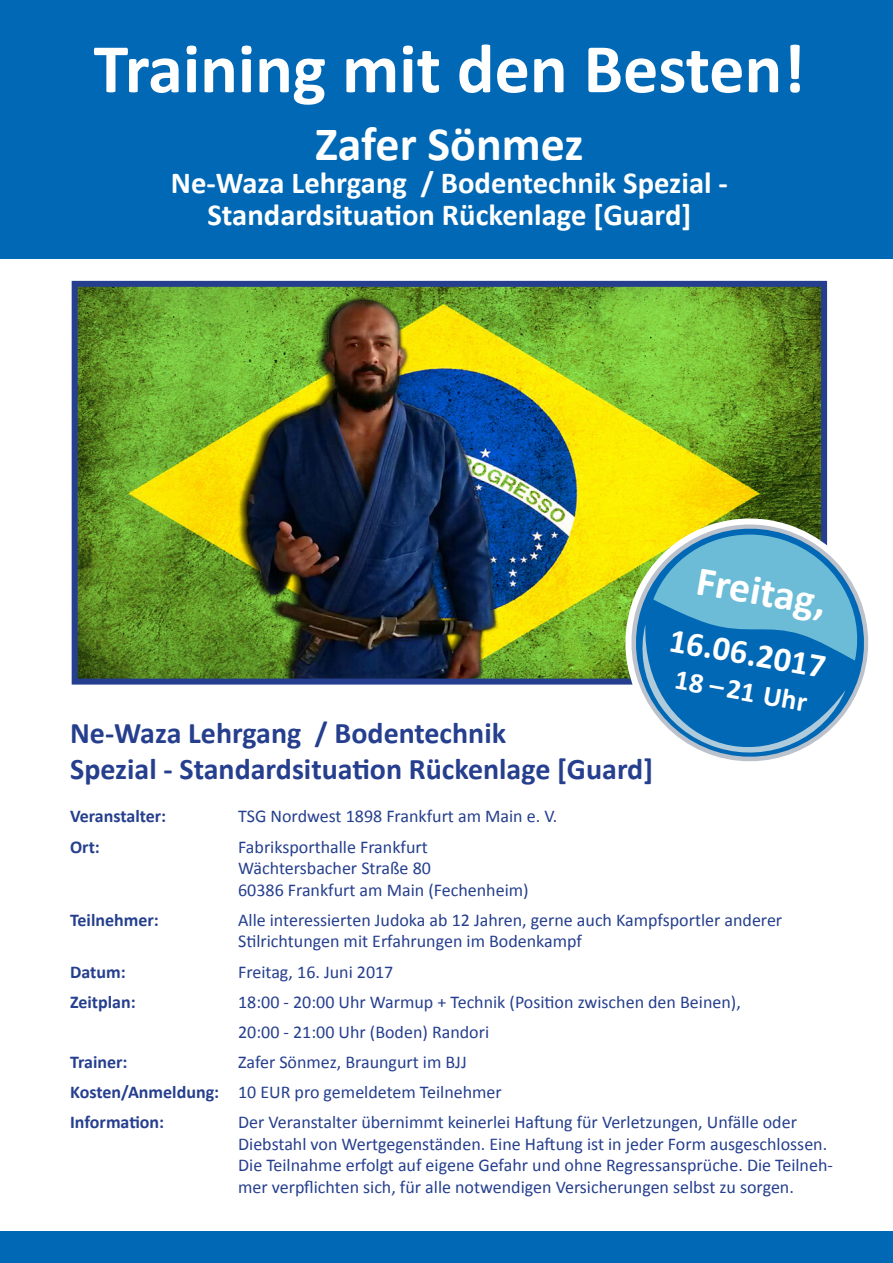
<style>
.page{position:relative;width:893px;height:1263px;background:#fff}
.page>*{position:absolute;margin:0;border:0;box-sizing:border-box;transform-origin:0 0}
.t1{font:700 70.35px "Calibri";color:#fff}
.t2{font:700 48px "Calibri";color:#fff}
.t3{font:700 42px "Calibri";color:#fff}
.t4{font:700 34.5px "Calibri";color:#fff}
.t5{font:700 30.6px/32.4px "Calibri";color:#fff;text-align:center}
.t6{font:700 30px/36px "Calibri";color:#253f8e}
.t7{font:700 28.5px "Calibri";color:#fff}
.t8{font:18px/21.6px "Calibri";color:#253f8e}
.t9{font:700 18px "Calibri";color:#253f8e}
.s1{font-weight:700}
</style>
<div class="page">
<img style="left:79px;top:288px;width:741px;height:390px">
<div style="left:72px;top:281px;width:755px;height:404px;border:6px solid #253f8e"></div>
<div style="left:0;top:0;width:893px;height:259px;background:#0168b5"></div>
<div style="left:0;top:1231px;width:893px;height:32px;background:#0168b5"></div>
<svg style="left:610px;top:518px;width:12px;height:167px"></svg>
<svg style="left:617px;top:524px;width:5px;height:161px"></svg>
<svg style="left:622px;top:515px;width:247px;height:170px"></svg>
<svg style="left:632px;top:534px;width:234px;height:228px;background:#5ea3c6"></svg>
<h1 class="t1" style="left:94px;top:25px;width:713px">Training mit den Besten!</h1>
<h2 class="t2" style="left:315px;top:114px;width:270px">Zafer Sönmez</h2>
<h3 class="t5" style="left:171px;top:165px;width:559px">Ne-Waza Lehrgang / Bodentechnik Spezial -<br>Standardsituation Rückenlage [Guard]</h3>
<h3 class="t3" style="left:701px;top:554px;width:133px;rotate:10deg">Freitag,</h3>
<h3 class="t4" style="left:673px;top:618px;width:160px;rotate:10deg">16.06.2017</h3>
<h3 class="t7" style="left:678px;top:662px;width:135px;rotate:10deg">18 – 21 Uhr</h3>
<h3 class="t6" style="left:70px;top:714px;width:584px">Ne-Waza Lehrgang / Bodentechnik<br>Spezial - Standardsituation Rückenlage [Guard]</h3>
<p class="t9" style="left:70px;top:805px;width:98px">Veranstalter:</p>
<p class="t8" style="left:238px;top:805px;width:321px">TSG Nordwest 1898 Frankfurt am Main e. V.</p>
<p class="t9" style="left:70px;top:835px;width:31px">Ort:</p>
<p class="t8" style="left:238px;top:835px;width:292px">Fabriksporthalle Frankfurt<br>Wächtersbacher Straße 80<br>60386 Frankfurt am Main (Fechenheim)</p>
<p class="t9" style="left:70px;top:909px;width:90px">Teilnehmer:</p>
<p class="t8" style="left:238px;top:908px;width:546px">Alle interessierten Judoka ab 12 Jahren, gerne auch Kampfsportler anderer<br>Stilrichtungen mit Erfahrungen im Bodenkampf</p>
<p class="t9" style="left:70px;top:960px;width:57px">Datum:</p>
<p class="t8" style="left:238px;top:960px;width:157px">Freitag, 16. Juni 2017</p>
<p class="t9" style="left:70px;top:990px;width:67px">Zeitplan:</p>
<p class="t8" style="left:238px;top:986px;width:504px;line-height:30.2px">18:00 - 20:00 Uhr Warmup + Technik (Position zwischen den Beinen),<br>20:00 - 21:00 Uhr (Boden) Randori</p>
<p class="t9" style="left:70px;top:1051px;width:59px">Trainer:</p>
<p class="t8" style="left:70px;top:1046px;width:433px;line-height:30.2px;text-indent:168px">Zafer Sönmez, Braungurt im BJJ<br><span class="s1">Kosten/Anmeldung:</span> 10 EUR pro gemeldetem Teilnehmer<br><span class="s1">Information:</span></p>
<p class="t8" style="left:238px;top:1110px;width:596px">Der Veranstalter übernimmt keinerlei Haftung für Verletzungen, Unfälle oder Diebstahl von Wertgegenständen. Eine Haftung ist in jeder Form ausgeschlossen.<br>Die Teilnahme erfolgt auf eigene Gefahr und ohne Regressansprüche. Die Teilneh&shy;mer verpflichten sich, für alle notwendigen Versicherungen selbst zu sorgen.</p>
</div>
